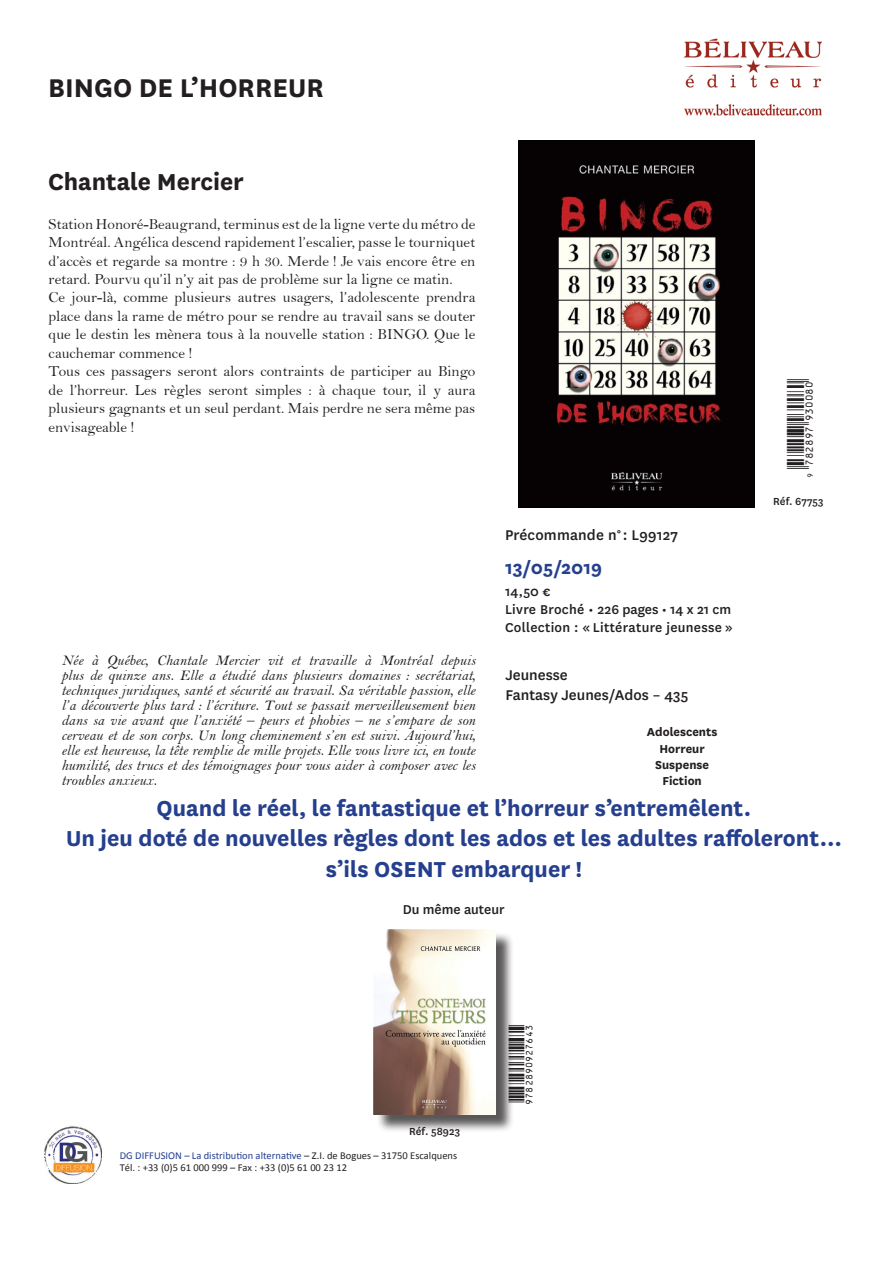
<style>
.page{position:relative;width:893px;height:1263px;background:#fff}
.page>*{position:absolute;margin:0;border:0;box-sizing:border-box;transform-origin:0 0}
.t1{font:700 30px "National";color:#231f20}
.t2{font:700 27px "National";color:#231f20}
.Accroche{font:700 25.35px/30.3px "National";color:#253f8e;text-align:center}
.t3{font:700 21px "National";color:#253f8e}
.t4{font:19.5px "ID Automation UPCEANXS";color:#231f20}
.t5{font:18px "ID Automation UPCEANXS";color:#231f20}
.Titre_collection{font:500 16.5px "National";color:#231f20}
.t6{font:15.3px/18.5px "Bell";color:#231f20;text-align:justify}
.texte_BIO{font:15px/15px "Bell MT Italic";color:#231f20;text-align:justify}
.Accroche_texte{font:500 15px "National";color:#231f20}
.Accroche_texte-2{font:500 15px "National";letter-spacing:.02em;color:#231f20}
.t7{font:700 13.5px "National";color:#231f20}
.t8{font:500 12px "National";color:#231f20}
.t9{font:10.5px "Calibri";color:#233e92}
.t10{font:10.5px "Calibri";color:#231f20}
.s1{color:#231f20}
</style>
<div class="page">
<img style="left:45px;top:1126px;width:56px;height:57px">
<img style="left:684px;top:38px;width:138px;height:78px">
<img style="left:518px;top:141px;width:237px;height:366px">
<div style="left:376px;top:932px;width:138px;height:201px;background:#231f20;opacity:.75"></div>
<img style="left:373px;top:930px;width:123px;height:184px">
<p class="t1" style="left:48px;top:67px;width:277px">BINGO DE L’HORREUR</p>
<p class="t2" style="left:48px;top:162px;width:197px">Chantale Mercier</p>
<p class="t6" style="left:49px;top:214px;width:428px">Station Honoré-Beaugrand, terminus est de la ligne verte du métro de Montréal. Angélica descend rapidement l’escalier, passe le tourniquet d’accès et regarde sa montre : 9 h 30. Merde ! Je vais encore être en retard. Pourvu qu’il n’y ait pas de problème sur la ligne ce matin.</p>
<p class="t6" style="left:49px;top:288px;width:428px">Ce jour-là, comme plusieurs autres usagers, l’adolescente prendra place dans la rame de métro pour se rendre au travail sans se douter que le destin les mènera tous à la nouvelle station : BINGO. Que le cauchemar commence !</p>
<p class="t6" style="left:49px;top:362px;width:428px">Tous ces passagers seront alors contraints de participer au Bingo de l’horreur. Les règles seront simples : à chaque tour, il y aura plusieurs gagnants et un seul perdant. Mais perdre ne sera même pas envisageable !</p>
<p class="texte_BIO" style="left:61px;top:653px;width:416px">Née à Québec, Chantale Mercier vit et travaille à Montréal depuis plus de quinze ans. Elle a étudié dans plusieurs domaines : secrétariat, techniques juridiques, santé et sécurité au travail. Sa véritable passion, elle l’a découverte plus tard : l’écriture. Tout se passait merveilleusement bien dans sa vie avant que l’anxiété – peurs et phobies – ne s’empare de son cerveau et de son corps. Un long cheminement s’en est suivi. Aujourd’hui, elle est heureuse, la tête remplie de mille projets. Elle vous livre ici, en toute humilité, des trucs et des témoignages pour vous aider à composer avec les troubles anxieux.</p>
<p class="Titre_collection" style="left:505px;top:524px;width:175px">Précommande n° : L99127</p>
<p class="t3" style="left:505px;top:552px;width:99px">13/05/2019</p>
<p class="Accroche_texte-2" style="left:505px;top:581px;width:47px">14,50 €</p>
<p class="Accroche_texte" style="left:505px;top:599px;width:228px">Livre Broché • 226 pages • 14 x 21 cm</p>
<p class="Accroche_texte-2" style="left:505px;top:617px;width:229px">Collection : « Littérature jeunesse »</p>
<p class="Titre_collection" style="left:505px;top:664px;width:64px">Jeunesse</p>
<p class="Titre_collection" style="left:505px;top:684px;width:184px">Fantasy Jeunes/Ados – 435</p>
<p class="t7" style="left:647px;top:723px;width:72px">Adolescents</p>
<p class="t7" style="left:659px;top:739px;width:47px">Horreur</p>
<p class="t7" style="left:655px;top:755px;width:56px">Suspense</p>
<p class="t7" style="left:662px;top:771px;width:41px">Fiction</p>
<p class="t4" style="left:783px;top:482px;width:105px;rotate:-90deg">y(7IC8J7*TNKKSK(</p>
<p class="t8" style="left:773px;top:493px;width:52px">Réf. 67753</p>
<p class="Accroche" style="left:157px;top:791px;width:596px">Quand le réel, le fantastique et l’horreur s’entremêlent.</p>
<p class="Accroche" style="left:66px;top:821px;width:777px">Un jeu doté de nouvelles règles dont les ados et les adultes raffoleront… s’ils OSENT embarquer !</p>
<p class="Accroche_texte" style="left:403px;top:900px;width:103px">Du même auteur</p>
<p class="t8" style="left:409px;top:1123px;width:52px">Réf. 58923</p>
<p class="t9" style="left:120px;top:1148px;width:339px">DG DIFFUSION – La distribution alternative <span class="s1">– Z.I. de Bogues – 31750 Escalquens</span></p>
<p class="t10" style="left:120px;top:1160px;width:229px">Tél. : +33 (0)5 61 000 999 – Fax : +33 (0)5 61 00 23 12</p>
<p class="t5" style="left:505px;top:1105px;width:81px;rotate:-90deg">9782890927643</p>
</div>
